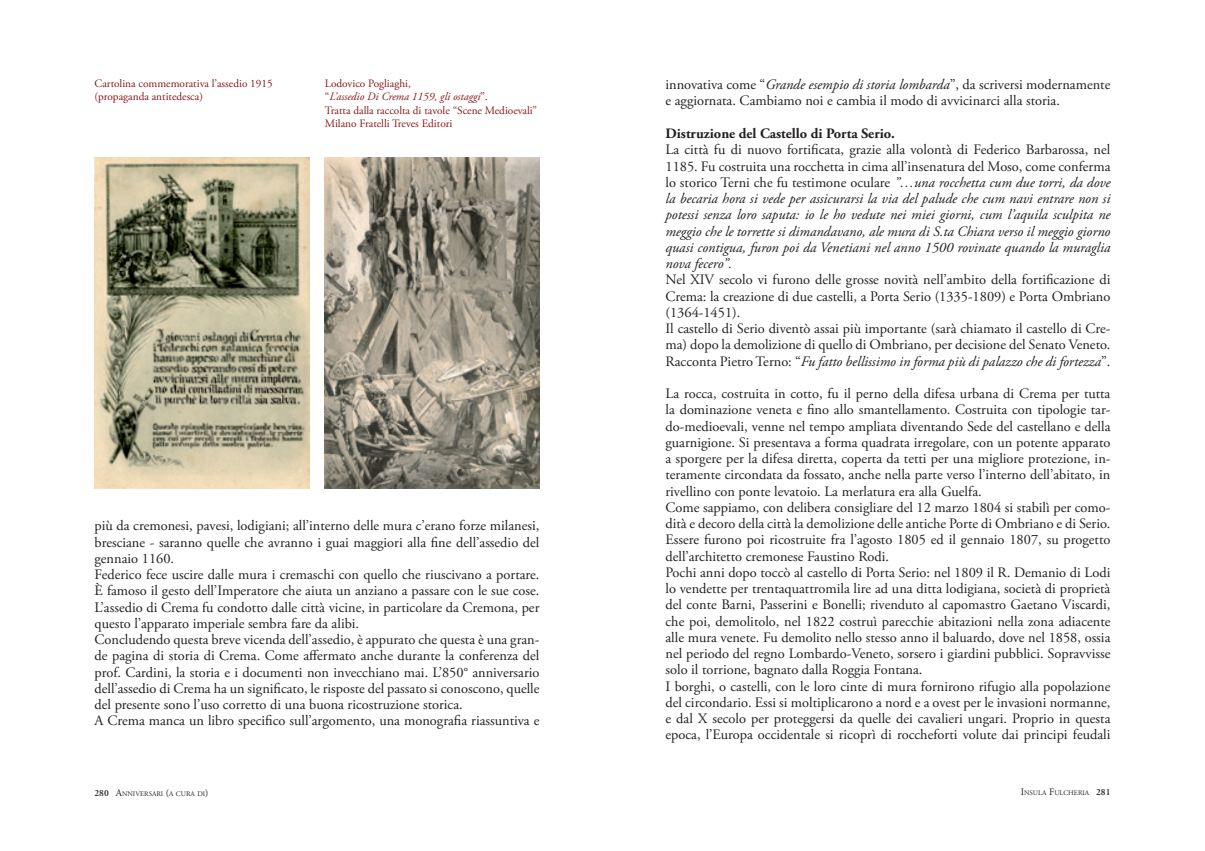
<style>
.page{position:relative;width:1205px;height:851px;background:#fff}
.page>*{position:absolute;margin:0;border:0;box-sizing:border-box;transform-origin:0 0}
.t1{font:14.38px/16.2px "Adobe Garamond Pro";color:#231f20}
.t2{font:italic 14.38px/16.2px "Adobe Garamond Pro";color:#231f20;text-align:justify}
.t3{font:700 14.38px "Adobe Garamond Pro";color:#231f20}
.t4{font:11.25px/13.5px "Adobe Garamond Pro";color:#88181b}
.t5{font:7px "Adobe Garamond";color:#231f20}
.s1{font-style:italic}
.s2{font-style:normal}
.s3{font-weight:600;font-size:9.38px}
.s4{font-size:10px}
</style>
<div class="page">
<img style="left:94px;top:158px;width:215px;height:330px">
<img style="left:325px;top:158px;width:214px;height:330px">
<p class="t4" style="left:94px;top:77px;width:180px">Cartolina commemorativa l’assedio 1915 (propaganda antitedesca)</p>
<p class="t4" style="left:325px;top:77px;width:214px">Lodovico Pogliaghi,<br>“<span class="s1">L’assedio Di Crema 1159, gli ostaggi</span>”.<br>Tratta dalla raccolta di tavole “Scene Medioevali” Milano Fratelli Treves Editori</p>
<p class="t1" style="left:95px;top:518px;width:446px">più da cremonesi, pavesi, lodigiani; all’interno delle mura c’erano forze milanesi, bresciane - saranno quelle che avranno i guai maggiori alla fine dell’assedio del gennaio 1160.<br>Federico fece uscire dalle mura i cremaschi con quello che riuscivano a portare. è famoso il gesto dell’Imperatore che aiuta un anziano a passare con le sue cose.<br>L’assedio di Crema fu condotto dalle città vicine, in particolare da Cremona, per questo l’apparato imperiale sembra fare da alibi.<br>Concludendo questa breve vicenda dell’assedio, è appurato che questa è una gran&shy;de pagina di storia di Crema. Come affermato anche durante la conferenza del prof. Cardini, la storia e i documenti non invecchiano mai. L’850° anniversario dell’assedio di Crema ha un significato, le risposte del passato si conoscono, quelle del presente sono l’uso corretto di una buona ricostruzione storica.<br>A Crema manca un libro specifico sull’argomento, una monografia riassuntiva e</p>
<p class="t1" style="left:665px;top:77px;width:446px">innovativa come “<span class="s1">Grande esempio di storia lombarda</span>”, da scriversi modernamente e aggiornata. Cambiamo noi e cambia il modo di avvicinarci alla storia.</p>
<p class="t3" style="left:665px;top:125px;width:231px">Distruzione del Castello di Porta Serio.</p>
<p class="t2" style="left:665px;top:142px;width:446px"><span class="s2">La città fu di nuovo fortificata, grazie alla volontà di Federico Barbarossa, nel 1185. Fu costruita una rocchetta in cima all’insenatura del Moso, come conferma lo storico Terni che fu testimone oculare</span> ”…una rocchetta cum due torri, da dove la becaria hora si vede per assicurarsi la via del palude che cum navi entrare non si potessi senza loro saputa: io le ho vedute nei miei giorni, cum l’aquila sculpita ne meggio che le torrette si dimandavano, ale mura di S.ta Chiara verso il meggio giorno quasi contigua, furon poi da Venetiani nel anno 1500 rovinate quando la muraglia nova fecero”.</p>
<p class="t1" style="left:665px;top:272px;width:446px">Nel XIV secolo vi furono delle grosse novità nell’ambito della fortificazione di Crema: la creazione di due castelli, a Porta Serio (1335-1809) e Porta Ombriano (1364-1451).<br>Il castello di Serio diventò assai più importante (sarà chiamato il castello di Cre&shy;ma) dopo la demolizione di quello di Ombriano, per decisione del Senato Veneto.<br>Racconta Pietro Terno: “<span class="s1">Fu fatto bellissimo in forma più di palazzo che di fortezza</span>”.</p>
<p class="t1" style="left:665px;top:386px;width:446px">La rocca, costruita in cotto, fu il perno della difesa urbana di Crema per tutta la dominazione veneta e fino allo smantellamento. Costruita con tipologie tar&shy;do-medioevali, venne nel tempo ampliata diventando Sede del castellano e della guarnigione. Si presentava a forma quadrata irregolare, con un potente apparato a sporgere per la difesa diretta, coperta da tetti per una migliore protezione, in&shy;teramente circondata da fossato, anche nella parte verso l’interno dell’abitato, in rivellino con ponte levatoio. La merlatura era alla Guelfa.<br>Come sappiamo, con delibera consigliare del 12 marzo 1804 si stabilì per como&shy;dità e decoro della città la demolizione delle antiche Porte di Ombriano e di Serio.<br>Essere furono poi ricostruite fra l’agosto 1805 ed il gennaio 1807, su progetto dell’architetto cremonese Faustino Rodi.<br>Pochi anni dopo toccò al castello di Porta Serio: nel 1809 il R. Demanio di Lodi lo vendette per trentaquattromila lire ad una ditta lodigiana, società di proprietà del conte Barni, Passerini e Bonelli; rivenduto al capomastro Gaetano Viscardi, che poi, demolitolo, nel 1822 costruì parecchie abitazioni nella zona adiacente alle mura venete. Fu demolito nello stesso anno il baluardo, dove nel 1858, ossia nel periodo del regno Lombardo-Veneto, sorsero i giardini pubblici. Sopravvisse solo il torrione, bagnato dalla Roggia Fontana.<br>I borghi, o castelli, con le loro cinte di mura fornirono rifugio alla popolazione del circondario. Essi si moltiplicarono a nord e a ovest per le invasioni normanne, e dal X secolo per proteggersi da quelle dei cavalieri ungari. Proprio in questa epoca, l’Europa occidentale si ricoprì di roccheforti volute dai principi feudali</p>
<p class="t5" style="left:94px;top:790px;width:115px"><span class="s3">280</span> <span class="s4">A</span>NNIVERSARI <span class="s4">(</span>A CURA DI<span class="s4">)</span></p>
<p class="t5" style="left:1020px;top:789px;width:91px"><span class="s4">I</span>NSULA <span class="s4">F</span>ULCHERIA <span class="s3">281</span></p>
</div>
